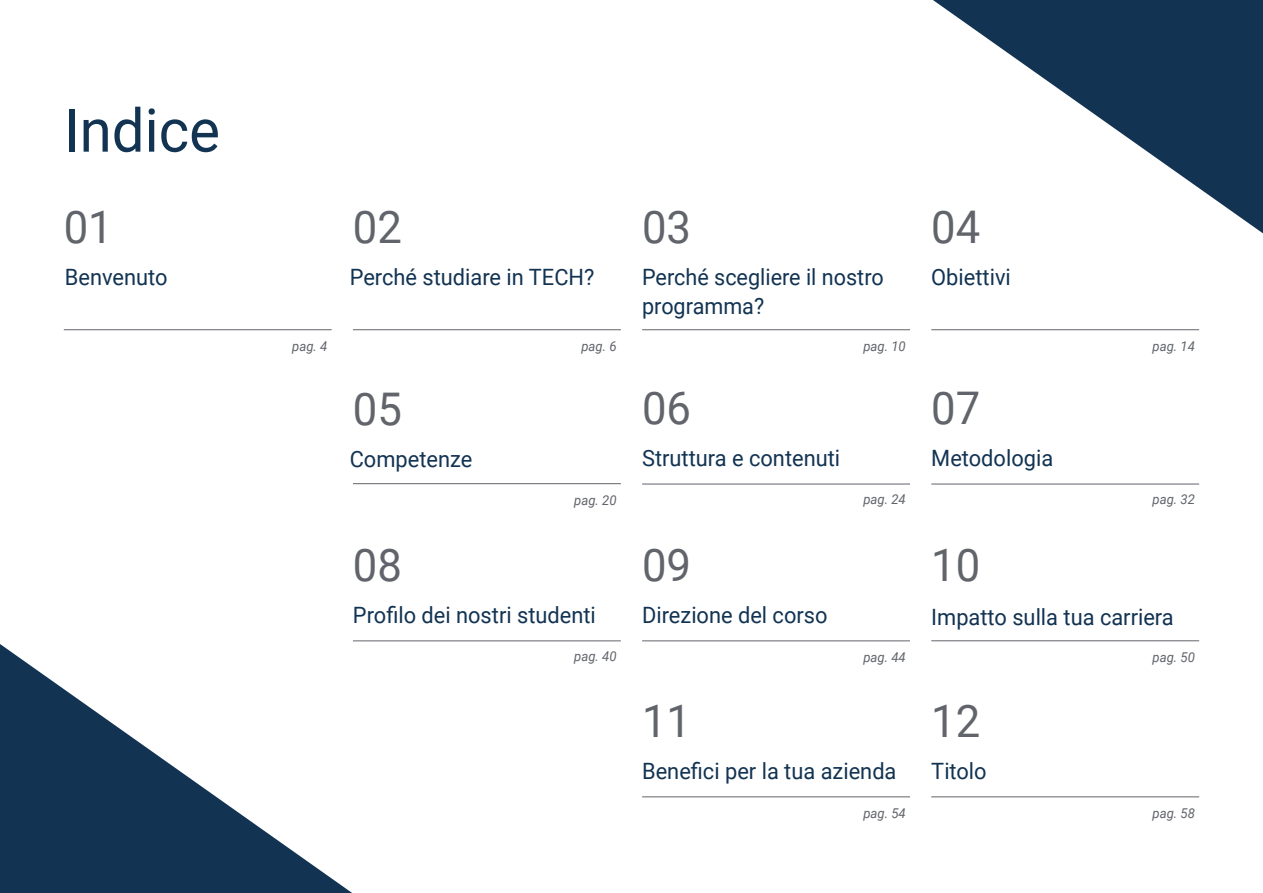
<style>
.page{position:relative;width:1263px;height:893px;background:#fff}
.page>*{position:absolute;margin:0;border:0;box-sizing:border-box;transform-origin:0 0}
.t1{font:60px "Roboto";color:#123352}
.t2{font:45px "Roboto";color:#61646a}
.t3{font:22.5px "Roboto";color:#123352}
.t4{font:22.5px/28.5px "Roboto";color:#123352;scale:.96 1}
.t5{font:italic 13.5px "Roboto";color:#61646a}
</style>
<div class="page">
<hr style="left:64px;top:329px;width:268px;height:1px;background:#61646a">
<hr style="left:642px;top:484px;width:268px;height:1px;background:#61646a">
<hr style="left:642px;top:640px;width:268px;height:1px;background:#61646a">
<hr style="left:353px;top:329px;width:268px;height:1px;background:#61646a">
<hr style="left:353px;top:483px;width:268px;height:1px;background:#61646a">
<hr style="left:931px;top:484px;width:268px;height:1px;background:#61646a">
<hr style="left:931px;top:640px;width:268px;height:1px;background:#61646a">
<hr style="left:642px;top:796px;width:268px;height:1px;background:#61646a">
<hr style="left:931px;top:796px;width:268px;height:1px;background:#61646a">
<hr style="left:642px;top:329px;width:268px;height:1px;background:#61646a">
<hr style="left:353px;top:640px;width:268px;height:1px;background:#61646a">
<hr style="left:931px;top:329px;width:268px;height:1px;background:#61646a">
<svg style="left:0;top:644px;width:352px;height:249px"></svg>
<svg style="left:933px;top:0;width:330px;height:233px"></svg>
<h1 class="t1" style="left:64px;top:88px;width:158px">Indice</h1>
<h2 class="t2" style="left:64px;top:196px;width:51px">01</h2>
<h2 class="t2" style="left:353px;top:196px;width:51px">02</h2>
<h2 class="t2" style="left:642px;top:196px;width:51px">03</h2>
<h2 class="t2" style="left:931px;top:196px;width:51px">04</h2>
<p class="t3" style="left:65px;top:262px;width:104px">Benvenuto</p>
<p class="t3" style="left:931px;top:262px;width:81px">Obiettivi</p>
<p class="t4" style="left:642px;top:262px;width:253px">Perché scegliere il nostro programma?</p>
<p class="t3" style="left:350px;top:262px;width:246px">Perché studiare in TECH?</p>
<p class="t5" style="left:292px;top:337px;width:37px">pag. 4</p>
<h2 class="t2" style="left:353px;top:377px;width:51px">05</h2>
<p class="t5" style="left:581px;top:337px;width:37px">pag. 6</p>
<h2 class="t2" style="left:642px;top:376px;width:51px">06</h2>
<p class="t3" style="left:350px;top:443px;width:124px">Competenze</p>
<p class="t3" style="left:642px;top:442px;width:200px">Struttura e contenuti</p>
<p class="t5" style="left:863px;top:337px;width:44px">pag. 10</p>
<h2 class="t2" style="left:931px;top:376px;width:51px">07</h2>
<p class="t3" style="left:931px;top:442px;width:123px">Metodologia</p>
<p class="t5" style="left:1152px;top:337px;width:44px">pag. 14</p>
<h2 class="t2" style="left:353px;top:533px;width:51px">08</h2>
<p class="t5" style="left:863px;top:490px;width:44px">pag. 24</p>
<p class="t5" style="left:574px;top:491px;width:44px">pag. 20</p>
<p class="t5" style="left:1152px;top:490px;width:44px">pag. 32</p>
<h2 class="t2" style="left:642px;top:533px;width:51px">09</h2>
<h2 class="t2" style="left:931px;top:533px;width:51px">10</h2>
<p class="t3" style="left:353px;top:599px;width:244px">Profilo dei nostri studenti</p>
<p class="t5" style="left:574px;top:647px;width:44px">pag. 40</p>
<p class="t3" style="left:642px;top:599px;width:187px">Direzione del corso</p>
<p class="t5" style="left:863px;top:648px;width:44px">pag. 44</p>
<p class="t3" style="left:931px;top:601px;width:244px">Impatto sulla tua carriera</p>
<p class="t5" style="left:1152px;top:648px;width:44px">pag. 50</p>
<h2 class="t2" style="left:642px;top:690px;width:51px">11</h2>
<h2 class="t2" style="left:931px;top:690px;width:51px">12</h2>
<p class="t3" style="left:642px;top:755px;width:256px">Benefici per la tua azienda</p>
<p class="t3" style="left:931px;top:755px;width:57px">Titolo</p>
<p class="t5" style="left:863px;top:804px;width:44px">pag. 54</p>
<p class="t5" style="left:1152px;top:804px;width:44px">pag. 58</p>
</div>
